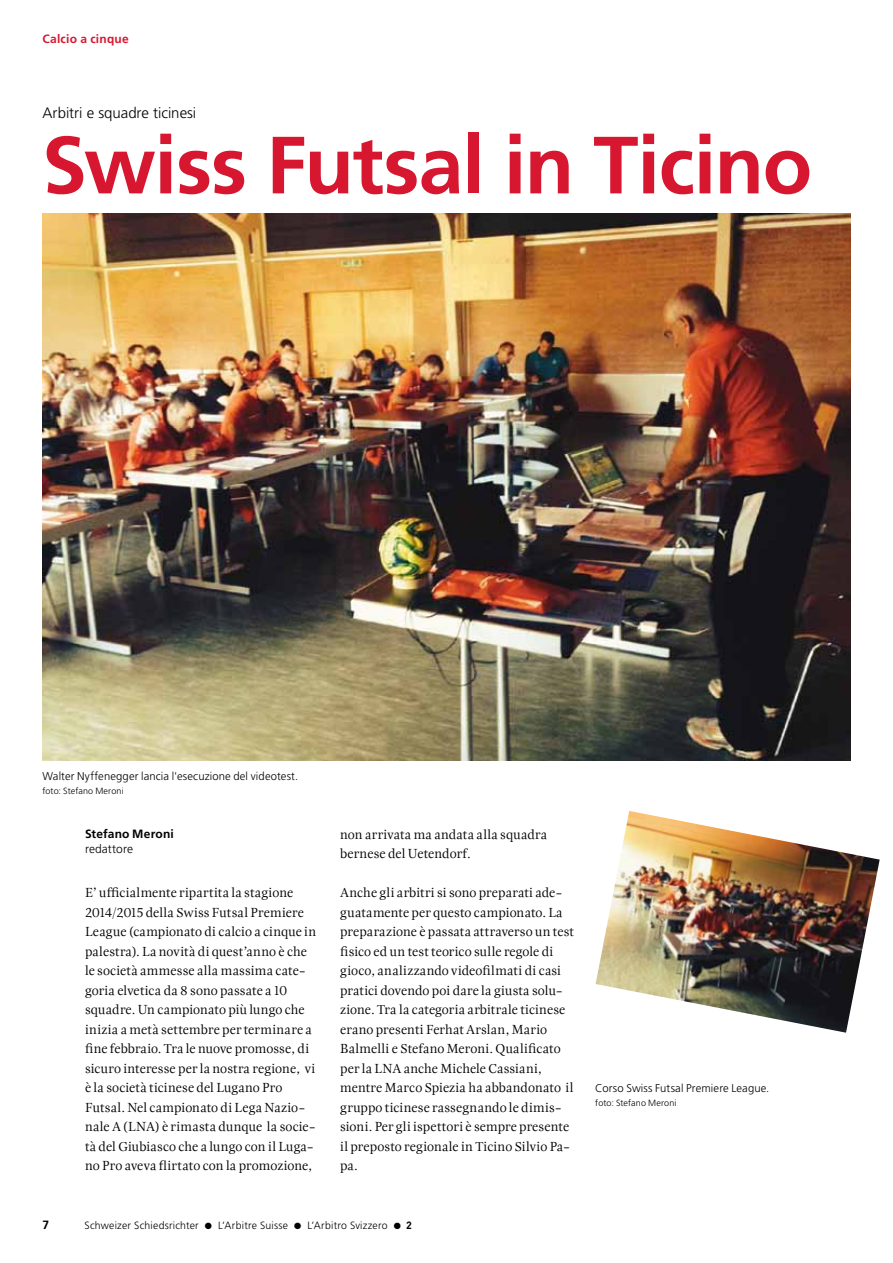
<style>
.page{position:relative;width:893px;height:1263px;background:#fff}
.page>*{position:absolute;margin:0;border:0;box-sizing:border-box;transform-origin:0 0}
.t1{font:700 81px "Frutiger LT Std";letter-spacing:-.015em;color:#d7172f}
.t2{font:300 15px "Frutiger LT Std";color:#000}
.t3{font:13.5px/19.5px "Esta Pro";letter-spacing:.005em;color:#000}
.t4{font:700 12px "Frutiger LT Std";letter-spacing:.01em;color:#000}
.t5{font:700 12px "Frutiger LT Std";letter-spacing:.02em;color:#d7172f}
.t6{font:300 12px "Frutiger LT Std";letter-spacing:.005em;color:#000}
.t7{font:300 11.25px "Frutiger LT Std";letter-spacing:.01em;color:#000}
.t8{font:300 10.5px "Frutiger LT Std";letter-spacing:.02em;color:#000}
.t9{font:300 9px "Frutiger LT Std";letter-spacing:.01em;color:#000}
.s1{font-family:"DIN";font-weight:700}
</style>
<div class="page">
<img style="left:43px;top:214px;width:807px;height:547px">
<img style="left:596px;top:811px;width:284px;height:222px">
<p class="t5" style="left:43px;top:32px;width:88px">Calcio a cinque</p>
<p class="t2" style="left:43px;top:104px;width:155px">Arbitri e squadre ticinesi</p>
<h1 class="t1" style="left:42px;top:118px;width:772px">Swiss Futsal in Ticino</h1>
<p class="t7" style="left:43px;top:770px;width:257px">Walter Nyffenegger lancia l'esecuzione del videotest.</p>
<p class="t9" style="left:43px;top:786px;width:83px">foto: Stefano Meroni</p>
<p class="t4" style="left:85px;top:827px;width:90px">Stefano Meroni</p>
<p class="t6" style="left:85px;top:842px;width:50px">redattore</p>
<p class="t3" style="left:85px;top:884px;width:233px">E’ ufficialmente ripartita la stagione 2014/2015 della Swiss Futsal Premiere League (campionato di calcio a cinque in palestra). La novità di quest’anno è che le società ammesse alla massima cate&shy;goria elvetica da 8 sono passate a 10 squadre. Un campionato più lungo che inizia a metà settembre per terminare a fine febbraio. Tra le nuove promosse, di sicuro interesse per la nostra regione, vi è la società ticinese del Lugano Pro Futsal. Nel campionato di Lega Nazio&shy;nale A (LNA) è rimasta dunque la socie&shy;tà del Giubiasco che a lungo con il Luga&shy;no Pro aveva flirtato con la promozione,</p>
<p class="t3" style="left:340px;top:825px;width:209px">non arrivata ma andata alla squadra bernese del Uetendorf.</p>
<p class="t3" style="left:340px;top:884px;width:235px">Anche gli arbitri si sono preparati ade&shy;guatamente per questo campionato. La preparazione è passata attraverso un test fisico ed un test teorico sulle regole di gioco, analizzando videofilmati di casi pratici dovendo poi dare la giusta solu&shy;zione. Tra la categoria arbitrale ticinese erano presenti Ferhat Arslan, Mario Balmelli e Stefano Meroni. Qualificato per la LNA anche Michele Cassiani, mentre Marco Spiezia ha abbandonato il gruppo ticinese rassegnando le dimis&shy;sioni. Per gli ispettori è sempre presente il preposto regionale in Ticino Silvio Pa&shy;pa.</p>
<p class="t4" style="left:43px;top:1218px;width:8px">7</p>
<p class="t8" style="left:85px;top:1219px;width:329px">Schweizer Schiedsrichter ● L’Arbitre Suisse ● L’Arbitro Svizzero ● <span class="s1">2</span></p>
<p class="t7" style="left:595px;top:1082px;width:176px">Corso Swiss Futsal Premiere League.</p>
<p class="t9" style="left:595px;top:1098px;width:83px">foto: Stefano Meroni</p>
</div>
